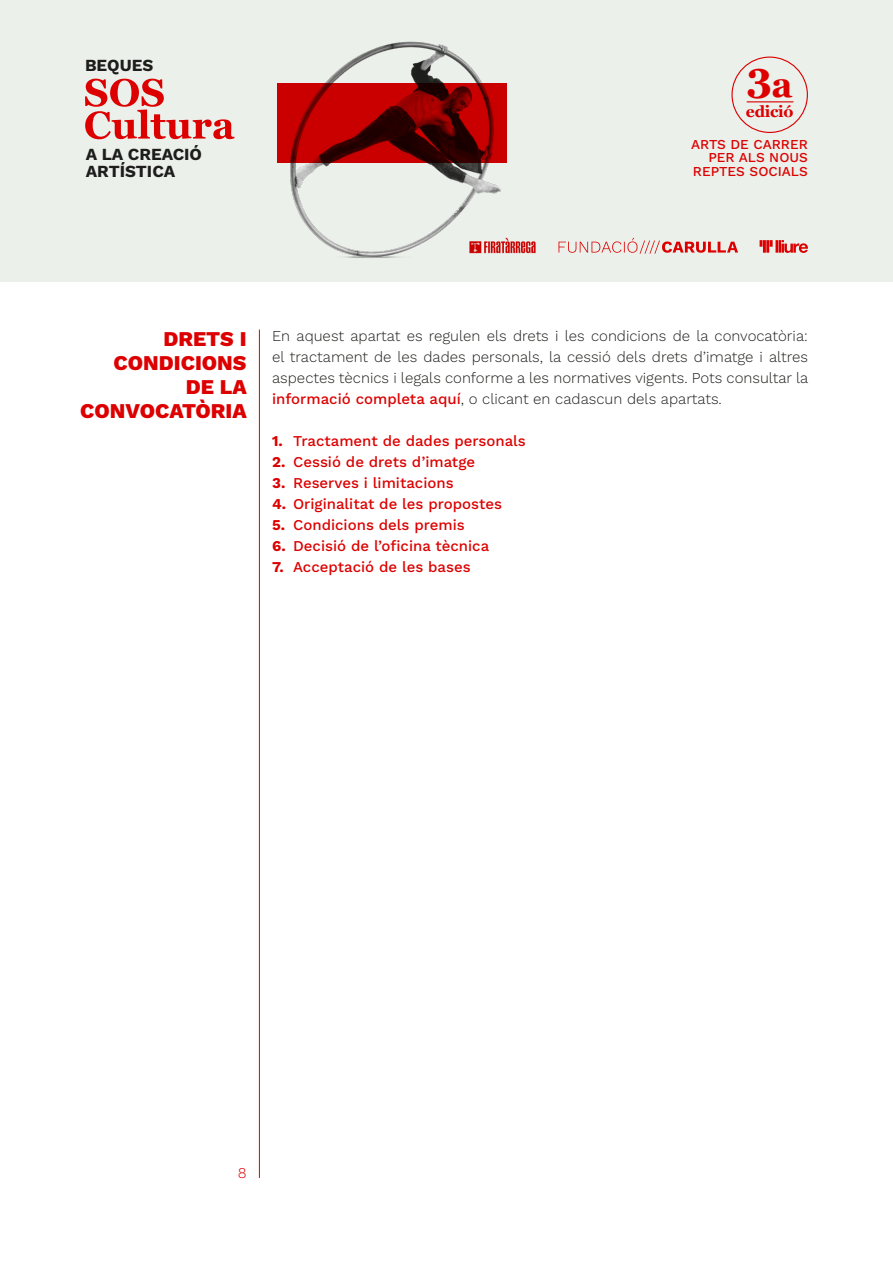
<style>
.page{position:relative;width:893px;height:1263px;background:#fff}
.page>*{position:absolute;margin:0;border:0;box-sizing:border-box;transform-origin:0 0}
.t1{font:700 40.8px "Georgia";color:#dc0000}
.t2{font:800 21px/24px "Work Sans";color:#dc0000;text-align:right}
.t3{font:700 16.95px "Work Sans";color:#1d1d1b}
.t4{font:700 15.75px "Georgia";letter-spacing:-.02em;color:#dc0000}
.t5{font:300 15px/21px "Work Sans";color:#1d1d1b;text-align:justify}
.t6{font:500 15px "Work Sans";color:#dc0000}
.t7{font:300 15px "Work Sans";color:#dc0000}
.t8{font:500 13.65px/13.6px "Work Sans";color:#dc0000;text-align:right}
.s1{font-weight:500;color:#dc0000}
.s2{font-weight:700}
</style>
<div class="page">
<hr style="left:259px;top:330px;width:1px;height:848px;background:#dc0000">
<div style="left:0;top:0;width:893px;height:281px;background:#ebf0eb"></div>
<svg style="left:85px;top:79px;width:149px;height:60px"></svg>
<hr style="left:747px;top:101px;width:46px;height:1px;background:#dc0000">
<div style="left:731px;top:57px;width:77px;height:76px;border:1px solid #dc0000;border-radius:50%"></div>
<svg style="left:760px;top:240px;width:48px;height:13px"></svg>
<svg style="left:558px;top:238px;width:180px;height:16px"></svg>
<img style="left:517px;top:241px;width:19px;height:13px">
<img style="left:277px;top:41px;width:240px;height:217px">
<svg style="left:277px;top:83px;width:229px;height:79px;background:#910000"></svg>
<p class="t3" style="left:85px;top:53px;width:70px">BEQUES</p>
<p class="t3" style="left:86px;top:142px;width:118px">A LA CREACIÓ</p>
<p class="t3" style="left:86px;top:159px;width:91px">ARTÍSTICA</p>
<p class="t1" style="left:747px;top:46px;width:47px">3<sub>a</sub></p>
<p class="t4" style="left:746px;top:100px;width:49px">edició</p>
<p class="t8" style="left:691px;top:137px;width:118px">ARTS DE CARRER<br>PER ALS NOUS<br>REPTES SOCIALS</p>
<p class="t2" style="left:80px;top:326px;width:168px">DRETS I<br>CONDICIONS<br>DE LA<br>CONVOCATÒRIA</p>
<p class="t5" style="left:272px;top:325px;width:538px">En aquest apartat es regulen els drets i les condicions de la convocatòria: el tractament de les dades personals, la cessió dels drets d’imatge i altres aspectes tècnics i legals conforme a les normatives vigents. Pots consultar la <span class="s1">informació completa aquí</span>, o clicant en cadascun dels apartats.</p>
<p class="t6" style="left:272px;top:429px;width:255px"><span class="s2">1.</span> Tractament de dades personals</p>
<p class="t6" style="left:272px;top:450px;width:204px"><span class="s2">2.</span> Cessió de drets d’imatge</p>
<p class="t6" style="left:272px;top:471px;width:183px"><span class="s2">3.</span> Reserves i limitacions</p>
<p class="t6" style="left:272px;top:492px;width:231px"><span class="s2">4.</span> Originalitat de les propostes</p>
<p class="t6" style="left:272px;top:513px;width:194px"><span class="s2">5.</span> Condicions dels premis</p>
<p class="t6" style="left:272px;top:534px;width:219px"><span class="s2">6.</span> Decisió de l’oficina tècnica</p>
<p class="t6" style="left:272px;top:555px;width:200px"><span class="s2">7.</span> Acceptació de les bases</p>
<p class="t7" style="left:238px;top:1162px;width:10px">8</p>
</div>
